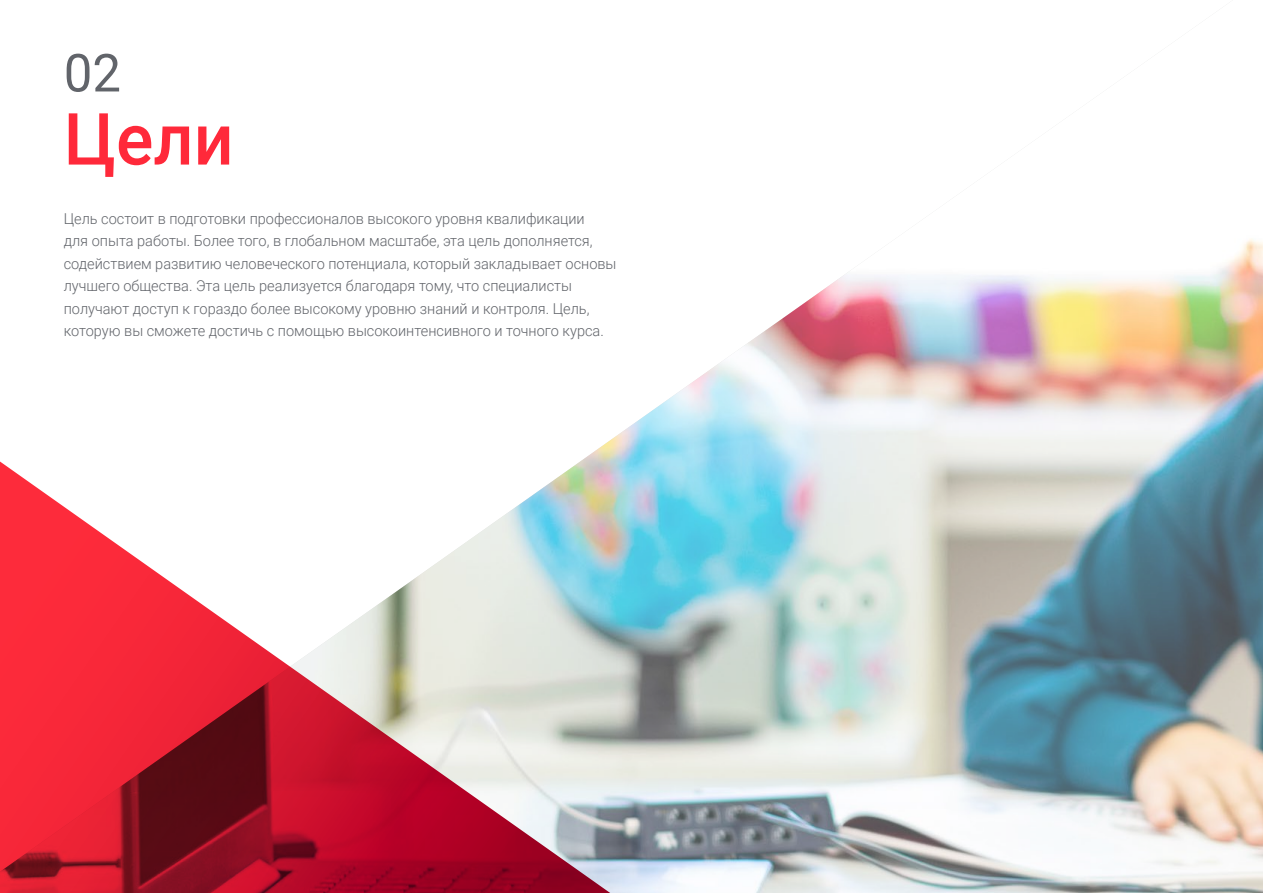
<style>
.page{position:relative;width:1263px;height:893px;background:#fff}
.page>*{position:absolute;margin:0;border:0;box-sizing:border-box;transform-origin:0 0}
.t1{font:500 72px "Roboto";color:#ff293a}
.t2{font:52.5px "Roboto";color:#61646a}
.t3{font:300 15px/22.5px "Roboto";color:#61646a}
</style>
<div class="page">
<img style="left:602px;top:239px;width:661px;height:654px">
<svg style="left:0;top:446px;width:640px;height:447px"></svg>
<h2 class="t2" style="left:64px;top:36px;width:59px">02</h2>
<h1 class="t1" style="left:64px;top:89px;width:171px">Цели</h1>
<p class="t3" style="left:64px;top:207px;width:554px">Цель состоит в подготовки профессионалов высокого уровня квалификации<br>для опыта работы. Более того, в глобальном масштабе, эта цель дополняется, содействием развитию человеческого потенциала, который закладывает основы лучшего общества. Эта цель реализуется благодаря тому, что специалисты получают доступ к гораздо более высокому уровню знаний и контроля. Цель, которую вы сможете достичь с помощью высокоинтенсивного и точного курса.</p>
</div>
